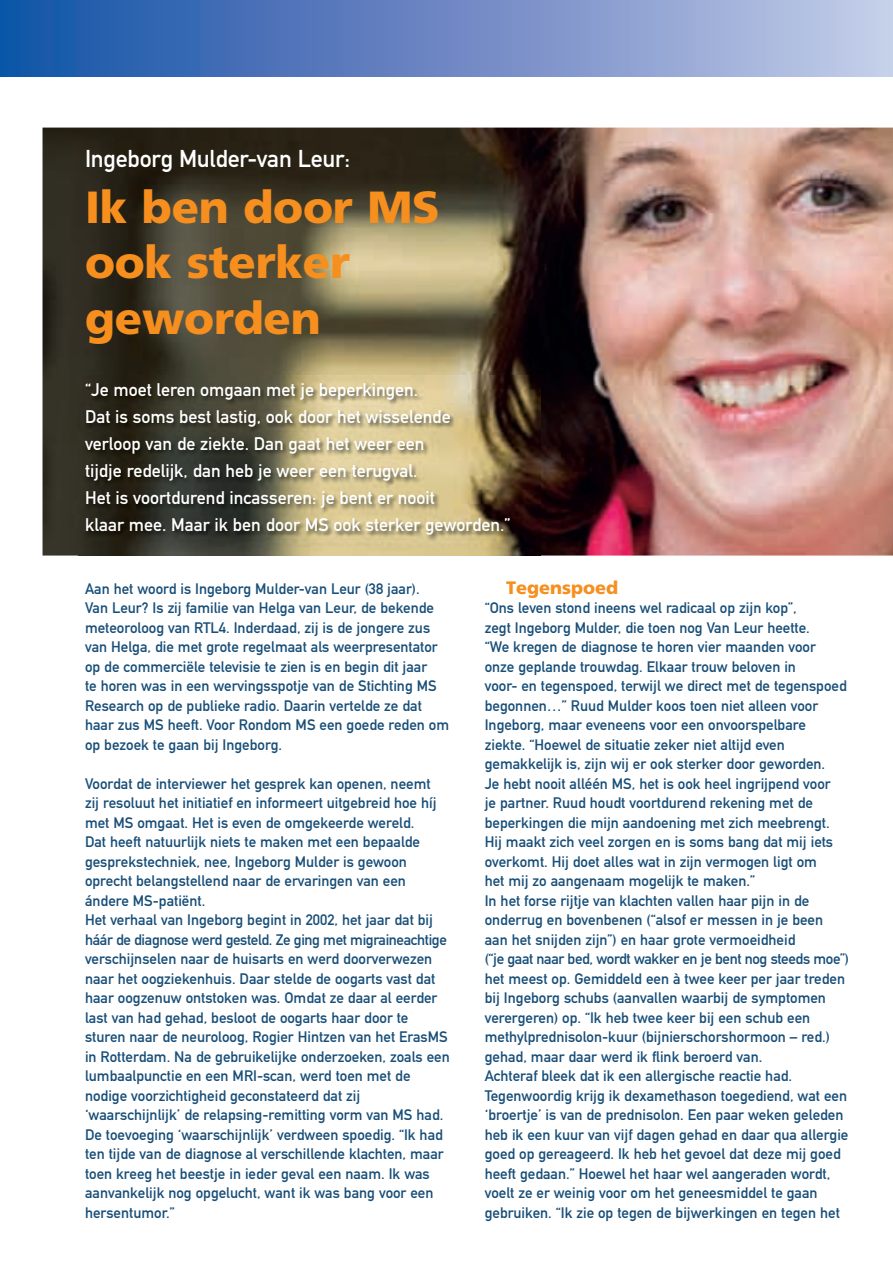
<style>
.page{position:relative;width:893px;height:1263px;background:#fff}
.page>*{position:absolute;margin:0;border:0;box-sizing:border-box;transform-origin:0 0}
.t1{font:900 45px/55.5px "Frutiger LT Std";letter-spacing:-.005em;color:#f68f1e}
.t2{font:24px "DIN Mittelschrift Alternate";letter-spacing:-.01em;color:#fff}
.t3{font:18px/27px "DIN Mittelschrift Alternate";color:#fff}
.t4{font:900 18px "Frutiger LT Std";color:#f68f1e}
.t5{font:15px/19.5px "DIN Mittelschrift Alternate";color:#184e78}
</style>
<div class="page">
<div style="left:0;top:0;width:893px;height:77px;background:linear-gradient(to right,#124ea4,#c6c9e7)"></div>
<img style="left:43px;top:128px;width:850px;height:427px">
<img style="left:79px;top:376px;width:462px;height:180px">
<h2 class="t2" style="left:85px;top:150px;width:267px">Ingeborg Mulder-van Leur:</h2>
<h1 class="t1" style="left:85px;top:183px;width:356px">Ik ben door MS ook sterker geworden</h1>
<p class="t3" style="left:85px;top:378px;width:427px">“Je moet leren omgaan met je beperkingen.<br>Dat is soms best lastig, ook door het wisselende verloop van de ziekte. Dan gaat het weer een<br>tijdje redelijk, dan heb je weer een terugval.<br>Het is voortdurend incasseren: je bent er nooit<br>klaar mee. Maar ik ben door MS ook sterker geworden.”</p>
<p class="t5" style="left:85px;top:580px;width:366px">Aan het woord is Ingeborg Mulder-van Leur (38 jaar).<br>Van Leur? Is zij familie van Helga van Leur, de bekende meteoroloog van RTL4. Inderdaad, zij is de jongere zus van Helga, die met grote regelmaat als weerpresentator op de commerciële televisie te zien is en begin dit jaar<br>te horen was in een wervingsspotje van de Stichting MS Research op de publieke radio. Daarin vertelde ze dat haar zus MS heeft. Voor Rondom MS een goede reden om op bezoek te gaan bij Ingeborg.</p>
<p class="t5" style="left:85px;top:775px;width:366px">Voordat de interviewer het gesprek kan openen, neemt<br>zij resoluut het initiatief en informeert uitgebreid hoe híj met MS omgaat. Het is even de omgekeerde wereld.<br>Dat heeft natuurlijk niets te maken met een bepaalde gesprekstechniek, nee, Ingeborg Mulder is gewoon oprecht belangstellend naar de ervaringen van een ándere MS-patiënt.<br>Het verhaal van Ingeborg begint in 2002, het jaar dat bij háár de diagnose werd gesteld. Ze ging met migraineachtige verschijnselen naar de huisarts en werd doorverwezen naar het oogziekenhuis. Daar stelde de oogarts vast dat haar oogzenuw ontstoken was. Omdat ze daar al eerder last van had gehad, besloot de oogarts haar door te sturen naar de neuroloog, Rogier Hintzen van het ErasMS in Rotterdam. Na de gebruikelijke onderzoeken, zoals een lumbaalpunctie en een MRI-scan, werd toen met de nodige voorzichtigheid geconstateerd dat zij ‘waarschijnlijk’ de relapsing-remitting vorm van MS had.<br>De toevoeging ‘waarschijnlijk’ verdween spoedig. “Ik had ten tijde van de diagnose al verschillende klachten, maar toen kreeg het beestje in ieder geval een naam. Ik was aanvankelijk nog opgelucht, want ik was bang voor een hersentumor.”</p>
<p class="t4" style="left:506px;top:580px;width:114px">Tegenspoed</p>
<p class="t5" style="left:485px;top:600px;width:366px">“Ons leven stond ineens wel radicaal op zijn kop”,<br>zegt Ingeborg Mulder, die toen nog Van Leur heette.<br>“We kregen de diagnose te horen vier maanden voor onze geplande trouwdag. Elkaar trouw beloven in<br>voor- en tegenspoed, terwijl we direct met de tegenspoed begonnen…” Ruud Mulder koos toen niet alleen voor Ingeborg, maar eveneens voor een onvoorspelbare ziekte. “Hoewel de situatie zeker niet altijd even gemakkelijk is, zijn wij er ook sterker door geworden.<br>Je hebt nooit alléén MS, het is ook heel ingrijpend voor<br>je partner. Ruud houdt voortdurend rekening met de beperkingen die mijn aandoening met zich meebrengt.<br>Hij maakt zich veel zorgen en is soms bang dat mij iets overkomt. Hij doet alles wat in zijn vermogen ligt om<br>het mij zo aangenaam mogelijk te maken.”<br>In het forse rijtje van klachten vallen haar pijn in de onderrug en bovenbenen (“alsof er messen in je been aan het snijden zijn”) en haar grote vermoeidheid<br>(“je gaat naar bed, wordt wakker en je bent nog steeds moe”) het meest op. Gemiddeld een à twee keer per jaar treden bij Ingeborg schubs (aanvallen waarbij de symptomen verergeren) op. “Ik heb twee keer bij een schub een methylprednisolon-kuur (bijnierschorshormoon – red.) gehad, maar daar werd ik flink beroerd van.<br>Achteraf bleek dat ik een allergische reactie had.<br>Tegenwoordig krijg ik dexamethason toegediend, wat een ‘broertje’ is van de prednisolon. Een paar weken geleden heb ik een kuur van vijf dagen gehad en daar qua allergie goed op gereageerd. Ik heb het gevoel dat deze mij goed heeft gedaan.” Hoewel het haar wel aangeraden wordt, voelt ze er weinig voor om het geneesmiddel te gaan gebruiken. “Ik zie op tegen de bijwerkingen en tegen het</p>
</div>
